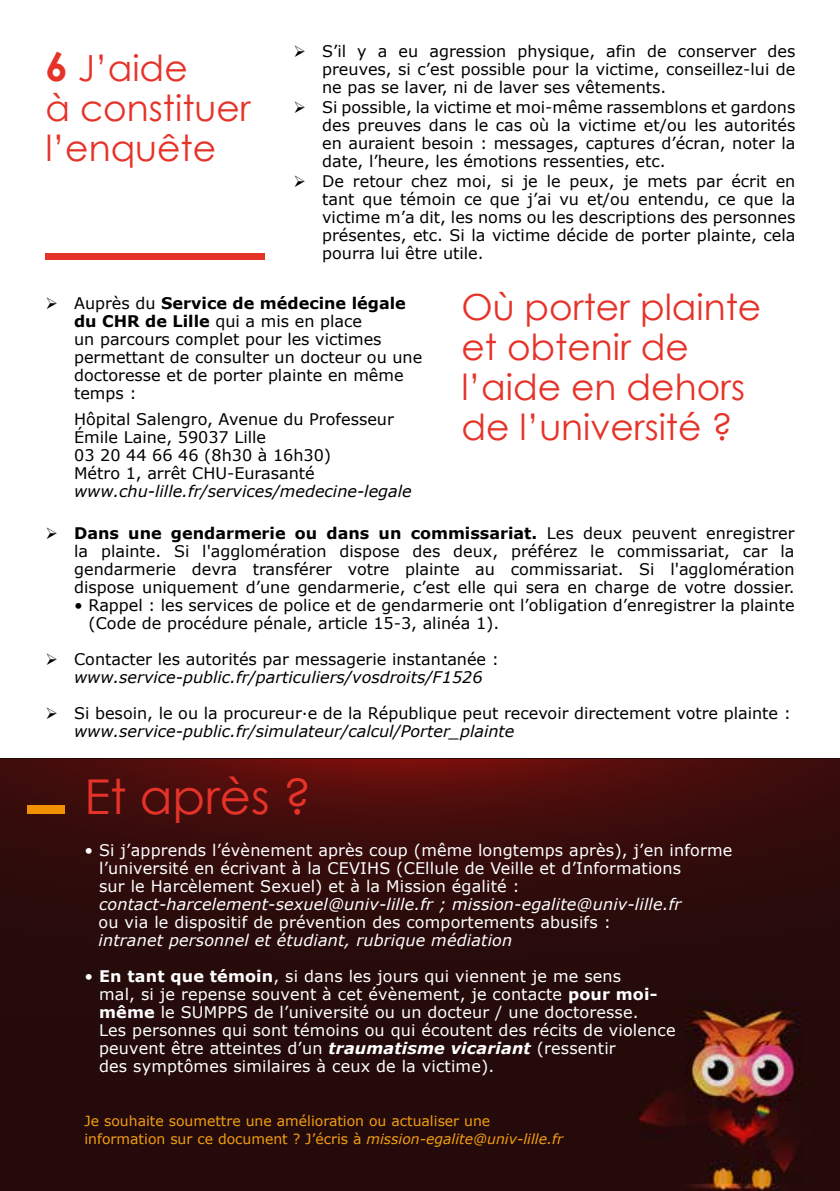
<style>
.page{position:relative;width:840px;height:1191px;background:#fff}
.page>*{position:absolute;margin:0;border:0;box-sizing:border-box;transform-origin:0 0}
.t1{font:48px "Century Gothic";color:#e63329}
.t2{font:36px/40px "Century Gothic";color:#e63329}
.t3{font:16px/18px "Verdana";color:#000;text-align:justify}
.t4{font:16px/18px "Verdana";letter-spacing:.01em;color:#fff}
.t5{font:italic 16px/18px "Verdana";color:#000}
.t6{font:italic 16px "Verdana";letter-spacing:.01em;color:#fff}
.t7{font:14px/18px "Verdana";color:#f29e11}
.s1{font-weight:700}
.s2{font-style:normal}
.s3{font-style:italic}
.s4{font-weight:700;font-size:40px}
.s5{font-weight:700;font-style:italic}
</style>
<div class="page">
<div style="left:0;top:759px;width:839px;height:432px;background:#240a0a"></div>
<img style="left:0;top:759px;width:839px;height:138px">
<img style="left:638px;top:999px;width:163px;height:192px">
<div style="left:27px;top:805px;width:38px;height:9px;background:#f29100"></div>
<div style="left:45px;top:254px;width:220px;height:6px;background:#e63329"></div>
<p class="t3" style="left:322px;top:43px;width:474px;text-indent:-29px">➢ S’il y a eu agression physique, afin de conserver des preuves, si c’est possible pour la victime, conseillez-lui de ne pas se laver, ni de laver ses vêtements.</p>
<p class="t3" style="left:322px;top:99px;width:474px;text-indent:-29px">➢ Si possible, la victime et moi-même rassemblons et gardons des preuves dans le cas où la victime et/ou les autorités en auraient besoin : messages, captures d’écran, noter la date, l’heure, les émotions ressenties, etc.</p>
<p class="t3" style="left:322px;top:173px;width:474px;text-indent:-29px">➢ De retour chez moi, si je le peux, je mets par écrit en tant que témoin ce que j’ai vu et/ou entendu, ce que la victime m’a dit, les noms ou les descriptions des personnes présentes, etc. Si la victime décide de porter plainte, cela pourra lui être utile.</p>
<p class="t3" style="left:74px;top:294px;width:349px;text-align:left;text-indent:-29px">➢ Auprès du <span class="s1">Service de médecine légale du CHR de Lille</span> qui a mis en place<br>un parcours complet pour les victimes permettant de consulter un docteur ou une doctoresse et de porter plainte en même temps :</p>
<p class="t3" style="left:74px;top:410px;width:321px;text-align:left">Hôpital Salengro, Avenue du Professeur<br>Émile Laine, 59037 Lille<br>03 20 44 66 46 (8h30 à 16h30)<br>Métro 1, arrêt CHU-Eurasanté</p>
<p class="t5" style="left:74px;top:482px;width:339px">www.chu-lille.fr/services/medecine-legale</p>
<p class="t3" style="left:74px;top:525px;width:721px;text-indent:-29px">➢ <span class="s1">Dans une gendarmerie ou dans un commissariat.</span> Les deux peuvent enregistrer la plainte. Si l'agglomération dispose des deux, préférez le commissariat, car la gendarmerie devra transférer votre plainte au commissariat. Si l'agglomération dispose uniquement d’une gendarmerie, c’est elle qui sera en charge de votre dossier.</p>
<p class="t3" style="left:88px;top:597px;width:707px;text-indent:-14px">• Rappel : les services de police et de gendarmerie ont l’obligation d’enregistrer la plainte (Code de procédure pénale, article 15-3, alinéa 1).</p>
<p class="t5" style="left:74px;top:651px;width:426px;text-indent:-29px">➢ <span class="s2">Contacter les autorités par messagerie instantanée : </span>www.service-public.fr/particuliers/vosdroits/F1526</p>
<p class="t3" style="left:74px;top:705px;width:718px;text-indent:-29px">➢ Si besoin, le ou la procureur·e de la République peut recevoir directement votre plainte : <span class="s3">www.service-public.fr/simulateur/calcul/Porter_plainte</span></p>
<h2 class="t2" style="left:45px;top:47px;width:207px"><span class="s4">6</span> J’aide<br>à constituer l’enquête</h2>
<h2 class="t2" style="left:461px;top:286px;width:301px">Où porter plainte et obtenir de l’aide en dehors de l’université ?</h2>
<h1 class="t1" style="left:84px;top:763px;width:228px">Et après ?</h1>
<p class="t4" style="left:99px;top:841px;width:634px;text-indent:-15px">• Si j’apprends l’évènement après coup (même longtemps après), j’en informe l’université en écrivant à la CEVIHS (CEllule de Veille et d’Informations<br>sur le Harcèlement Sexuel) et à la Mission égalité :</p>
<p class="t6" style="left:99px;top:894px;width:583px">contact-harcelement-sexuel@univ-lille.fr ; mission-egalite@univ-lille.fr</p>
<p class="t4" style="left:99px;top:913px;width:513px">ou via le dispositif de prévention des comportements abusifs :</p>
<p class="t6" style="left:99px;top:930px;width:415px">intranet personnel et étudiant, rubrique médiation</p>
<p class="t4" style="left:99px;top:967px;width:577px;text-indent:-15px">• <span class="s1">En tant que témoin</span>, si dans les jours qui viennent je me sens<br>mal, si je repense souvent à cet évènement, je contacte <span class="s1">pour moi&shy;même</span> le SUMPPS de l’université ou un docteur / une doctoresse.<br>Les personnes qui sont témoins ou qui écoutent des récits de violence peuvent être atteintes d’un <span class="s5">traumatisme vicariant</span> (ressentir<br>des symptômes similaires à ceux de la victime).</p>
<p class="t7" style="left:84px;top:1112px;width:480px">Je souhaite soumettre une amélioration ou actualiser une information sur ce document ? J’écris à <span class="s3">mission-egalite@univ-lille.fr</span></p>
</div>
